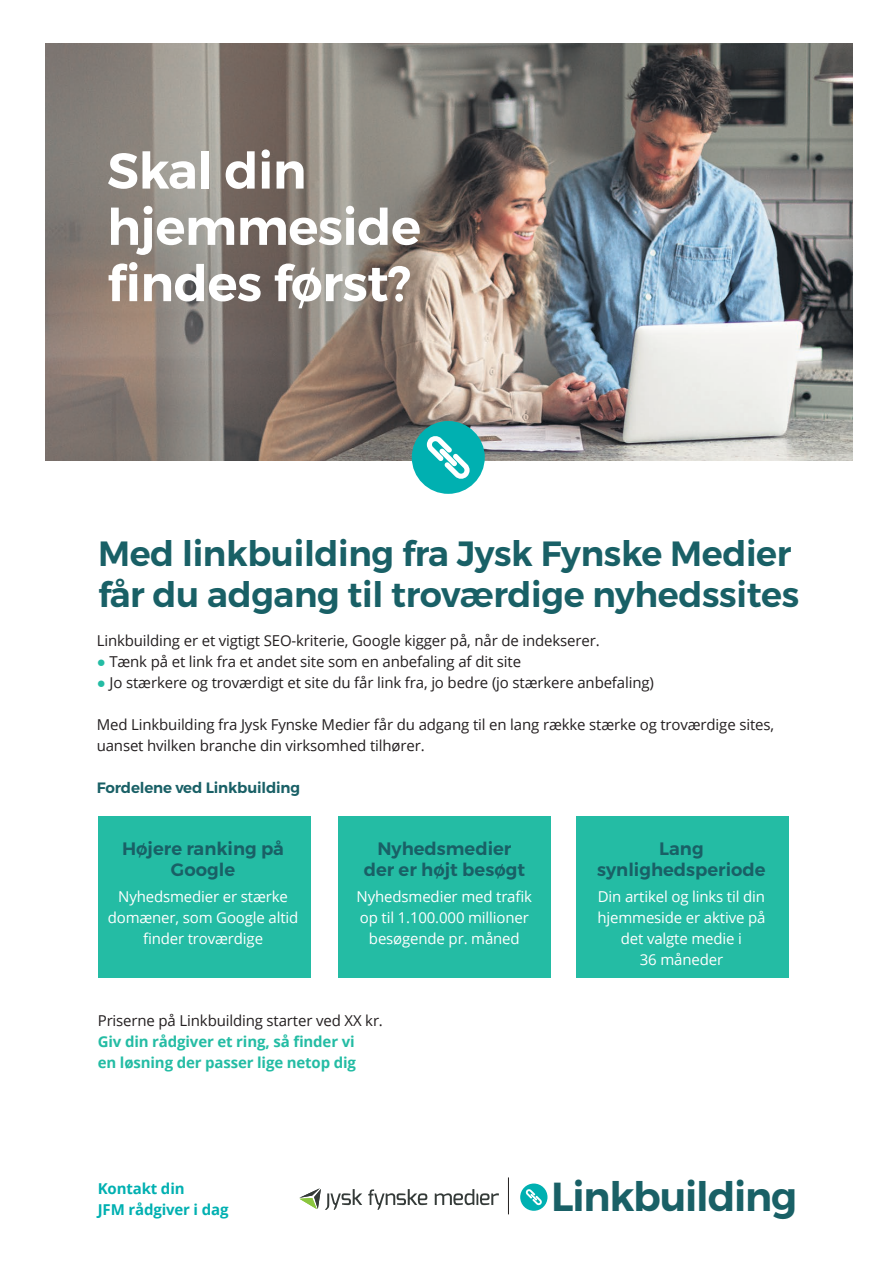
<style>
.page{position:relative;width:893px;height:1263px;background:#fff}
.page>*{position:absolute;margin:0;border:0;box-sizing:border-box;transform-origin:0 0}
.t1{font:600 50.25px/56.2px "Montserrat";letter-spacing:-.01em;color:#fff}
.t2{font:600 40.5px "Montserrat";letter-spacing:-.03em;color:#196066}
.t3{font:600 35.1px/40.7px "Montserrat";letter-spacing:-.01em;color:#196066}
.t4{font:600 18px/21px "Montserrat";color:#196066;text-align:center}
.t5{font:15px/21px "Open Sans";letter-spacing:-.01em;color:#231f20}
.t6{font:15px/21px "Open Sans";letter-spacing:-.01em;color:#fff;text-align:center}
.t7{font:700 15px/21px "Open Sans";letter-spacing:-.01em;color:#24bca4}
.t8{font:700 15px/21px "Open Sans";letter-spacing:-.01em;color:#00b0b1}
.t9{font:600 15px "Montserrat";letter-spacing:-.01em;color:#196066}
.s1{font-family:"Arial";color:#24bca4}
</style>
<div class="page">
<img style="left:46px;top:43px;width:806px;height:417px">
<div style="left:520px;top:1183px;width:27px;height:28px;background:#00b0b1;border-radius:50%"></div>
<svg style="left:526px;top:1189px;width:16px;height:16px"></svg>
<div style="left:412px;top:421px;width:73px;height:73px;background:#00b0b1;border-radius:50%"></div>
<svg style="left:427px;top:436px;width:43px;height:43px"></svg>
<hr style="left:508px;top:1177px;width:1px;height:37px;background:#231f20">
<svg style="left:299px;top:1188px;width:63px;height:22px"></svg>
<svg style="left:368px;top:1189px;width:59px;height:21px"></svg>
<svg style="left:435px;top:1189px;width:64px;height:16px"></svg>
<div style="left:98px;top:816px;width:212px;height:162px;background:#24bca4"></div>
<div style="left:338px;top:816px;width:213px;height:162px;background:#24bca4"></div>
<div style="left:576px;top:816px;width:213px;height:162px;background:#24bca4"></div>
<h1 class="t1" style="left:107px;top:143px;width:316px">Skal din hjemmeside findes først?</h1>
<h3 class="t3" style="left:98px;top:533px;width:703px">Med linkbuilding fra Jysk Fynske Medier får du adgang til troværdige nyhedssites</h3>
<p class="t5" style="left:97px;top:630px;width:504px">Linkbuilding er et vigtigt SEO-kriterie, Google kigger på, når de indekserer.</p>
<p class="t5" style="left:97px;top:651px;width:426px"><span class="s1">●</span> Tænk på et link fra et andet site som en anbefaling af dit site</p>
<p class="t5" style="left:97px;top:672px;width:559px"><span class="s1">●</span> Jo stærkere og troværdigt et site du får link fra, jo bedre (jo stærkere anbefaling)</p>
<p class="t5" style="left:97px;top:714px;width:679px">Med Linkbuilding fra Jysk Fynske Medier får du adgang til en lang række stærke og troværdige sites, uanset hvilken branche din virksomhed tilhører.</p>
<p class="t9" style="left:97px;top:779px;width:205px">Fordelene ved Linkbuilding</p>
<p class="t4" style="left:122px;top:839px;width:163px">Højere ranking på<br>Google</p>
<p class="t6" style="left:108px;top:885px;width:192px">Nyhedsmedier er stærke domæner, som Google altid finder troværdige</p>
<p class="t4" style="left:364px;top:839px;width:163px">Nyhedsmedier der er højt besøgt</p>
<p class="t6" style="left:357px;top:885px;width:177px">Nyhedsmedier med trafik op til 1.100.000 millioner besøgende pr. måned</p>
<p class="t5" style="left:98px;top:1009px;width:287px">Priserne på Linkbuilding starter ved XX kr.</p>
<p class="t7" style="left:98px;top:1030px;width:260px">Giv din rådgiver et ring, så finder vi en løsning der passer lige netop dig</p>
<p class="t4" style="left:597px;top:839px;width:170px">Lang synlighedsperiode</p>
<p class="t6" style="left:597px;top:885px;width:169px">Din artikel og links til din hjemmeside er aktive på det valgte medie i<br>36 måneder</p>
<p class="t8" style="left:98px;top:1177px;width:132px">Kontakt din<br>JFM rådgiver i dag</p>
<h2 class="t2" style="left:551px;top:1172px;width:247px">Linkbuilding</h2>
</div>
